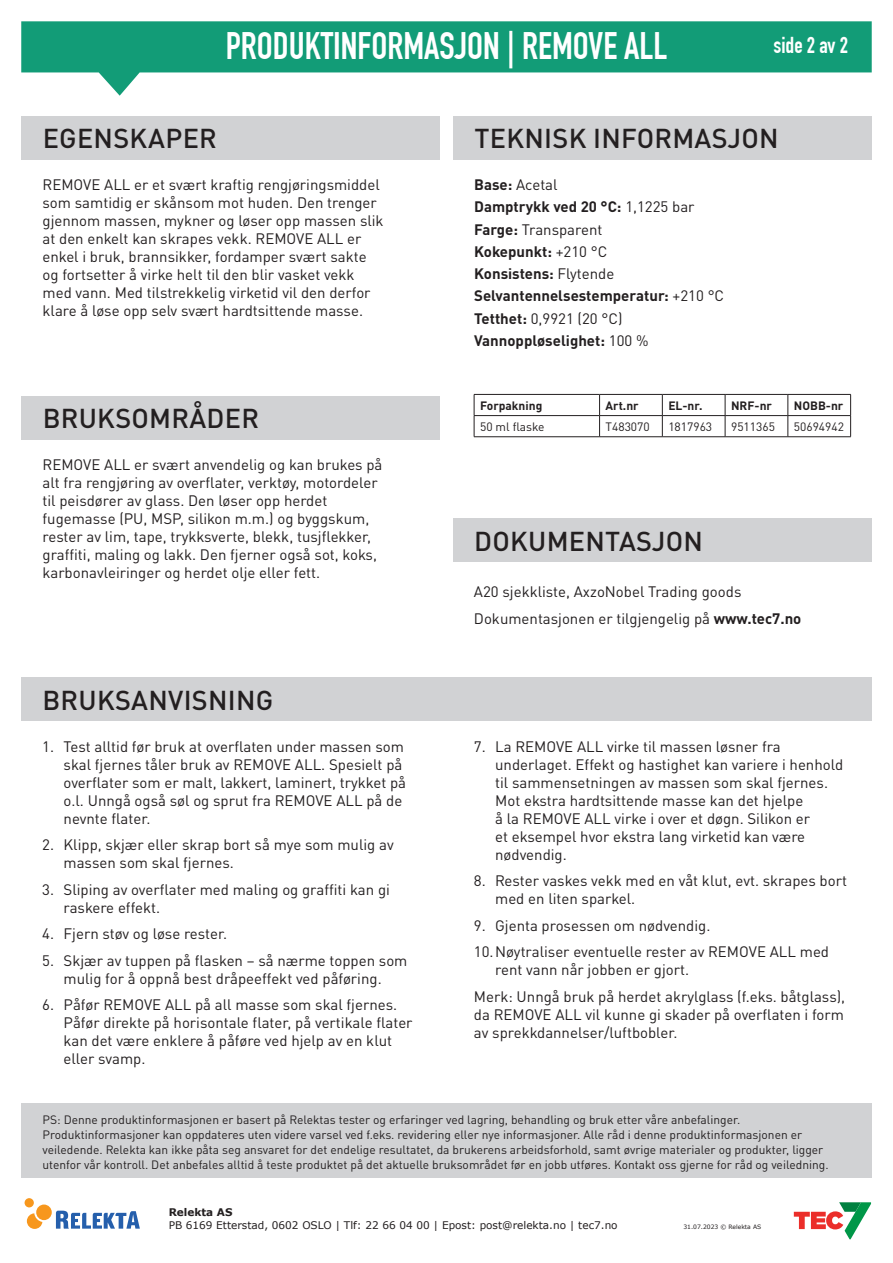
<style>
.page{position:relative;width:893px;height:1263px;background:#fff}
.page>*{position:absolute;margin:0;border:0;box-sizing:border-box;transform-origin:0 0}
.t1{font:37.5px "DIN Engschrift LT";color:#fff}
.t2{font:500 27px "DIN Pro";letter-spacing:.01em;color:#231f20}
.t3{font:22.5px "DIN Engschrift LT";color:#fff}
.t4{font:15px/18px "DIN Pro";color:#231f20}
.t5{font:700 15px/22.2px "DIN Pro";color:#231f20}
.t6{font:12px/15px "DIN Pro";color:#231f20}
.t7{font:700 12px "DIN Pro";color:#231f20}
.t8{font:10.5px "Verdana";color:#231f20}
.t9{font:700 10.5px "Verdana";color:#231f20}
.t10{font:6px "Verdana";color:#231f20}
.s1{font-weight:400}
.s2{font-weight:700}
</style>
<div class="page">
<svg style="left:21px;top:21px;width:851px;height:75px;fill:#129c77"></svg>
<svg style="left:27px;top:1213px;width:15px;height:16px"></svg>
<div style="left:25px;top:1198px;width:9px;height:9px;background:#f7971d;border-radius:50%"></div>
<svg style="left:56px;top:1211px;width:84px;height:17px"></svg>
<div style="left:36px;top:1204px;width:16px;height:16px;background:#f7971d;border-radius:50%"></div>
<svg style="left:794px;top:1202px;width:77px;height:37px"></svg>
<div style="left:21px;top:1103px;width:851px;height:75px;background:#d1d2d4"></div>
<div style="left:453px;top:116px;width:418px;height:44px;background:#d1d2d4"></div>
<div style="left:21px;top:116px;width:419px;height:44px;background:#d1d2d4"></div>
<div style="left:21px;top:677px;width:850px;height:44px;background:#d1d2d4"></div>
<div style="left:21px;top:396px;width:419px;height:44px;background:#d1d2d4"></div>
<div style="left:453px;top:518px;width:418px;height:44px;background:#d1d2d4"></div>
<hr style="left:474px;top:394px;width:126px;height:1px;background:#231f20">
<hr style="left:600px;top:394px;width:62px;height:1px;background:#231f20">
<hr style="left:662px;top:394px;width:63px;height:1px;background:#231f20">
<hr style="left:725px;top:394px;width:63px;height:1px;background:#231f20">
<hr style="left:788px;top:394px;width:63px;height:1px;background:#231f20">
<hr style="left:474px;top:415px;width:126px;height:1px;background:#231f20">
<svg style="left:474px;top:395px;width:1px;height:41px"></svg>
<hr style="left:600px;top:415px;width:62px;height:1px;background:#231f20">
<svg style="left:599px;top:395px;width:1px;height:41px"></svg>
<hr style="left:662px;top:415px;width:63px;height:1px;background:#231f20">
<svg style="left:662px;top:395px;width:1px;height:41px"></svg>
<hr style="left:725px;top:415px;width:63px;height:1px;background:#231f20">
<svg style="left:725px;top:395px;width:1px;height:41px"></svg>
<hr style="left:788px;top:415px;width:63px;height:1px;background:#231f20">
<svg style="left:788px;top:395px;width:1px;height:41px"></svg>
<svg style="left:850px;top:395px;width:1px;height:41px"></svg>
<hr style="left:474px;top:436px;width:126px;height:1px;background:#231f20">
<hr style="left:600px;top:436px;width:62px;height:1px;background:#231f20">
<hr style="left:662px;top:436px;width:63px;height:1px;background:#231f20">
<hr style="left:725px;top:436px;width:63px;height:1px;background:#231f20">
<hr style="left:788px;top:436px;width:63px;height:1px;background:#231f20">
<h1 class="t1" style="left:226px;top:23px;width:443px">PRODUKTINFORMASJON | REMOVE ALL</h1>
<h3 class="t3" style="left:773px;top:32px;width:76px">side 2 av 2</h3>
<h2 class="t2" style="left:43px;top:117px;width:176px">EGENSKAPER</h2>
<h2 class="t2" style="left:474px;top:117px;width:305px">TEKNISK INFORMASJON</h2>
<p class="t4" style="left:43px;top:174px;width:343px">REMOVE ALL er et svært kraftig rengjøringsmiddel som samtidig er skånsom mot huden. Den trenger gjennom massen, mykner og løser opp massen slik at den enkelt kan skrapes vekk. REMOVE ALL er enkel i bruk, brannsikker, fordamper svært sakte og fortsetter å virke helt til den blir vasket vekk med vann. Med tilstrekkelig virketid vil den derfor klare å løse opp selv svært hardtsittende masse.</p>
<h2 class="t2" style="left:43px;top:396px;width:218px">BRUKSOMRÅDER</h2>
<p class="t4" style="left:43px;top:454px;width:341px">REMOVE ALL er svært anvendelig og kan brukes på alt fra rengjøring av overflater, verktøy, motordeler til peisdører av glass. Den løser opp herdet fugemasse (PU, MSP, silikon m.m.) og byggskum, rester av lim, tape, trykksverte, blekk, tusjflekker, graffiti, maling og lakk. Den fjerner også sot, koks, karbonavleiringer og herdet olje eller fett.</p>
<h2 class="t2" style="left:42px;top:678px;width:232px">BRUKSANVISNING</h2>
<p class="t4" style="left:64px;top:736px;width:344px;text-indent:-21px">1. Test alltid før bruk at overflaten under massen som skal fjernes tåler bruk av REMOVE ALL. Spesielt på overflater som er malt, lakkert, laminert, trykket på o.l. Unngå også søl og sprut fra REMOVE ALL på de nevnte flater.</p>
<p class="t4" style="left:64px;top:834px;width:332px;text-indent:-21px">2. Klipp, skjær eller skrap bort så mye som mulig av massen som skal fjernes.</p>
<p class="t4" style="left:64px;top:879px;width:328px;text-indent:-21px">3. Sliping av overflater med maling og graffiti kan gi raskere effekt.</p>
<p class="t4" style="left:42px;top:923px;width:186px">4. Fjern støv og løse rester.</p>
<p class="t4" style="left:42px;top:950px;width:367px;text-align:center">5. Skjær av tuppen på flasken – så nærme toppen som mulig for å oppnå best dråpeeffekt ved påføring.</p>
<p class="t4" style="left:64px;top:994px;width:351px;text-indent:-21px">6. Påfør REMOVE ALL på all masse som skal fjernes.<br>Påfør direkte på horisontale flater, på vertikale flater kan det være enklere å påføre ved hjelp av en klut eller svamp.</p>
<p class="t5" style="left:474px;top:172px;width:251px">Base: <span class="s1">Acetal<br></span>Damptrykk ved 20 °C: <span class="s1">1,1225 bar<br></span>Farge: <span class="s1">Transparent<br></span>Kokepunkt: <span class="s1">+210 °C<br></span>Konsistens: <span class="s1">Flytende<br></span>Selvantennelsestemperatur: <span class="s1">+210 °C<br></span>Tetthet: <span class="s1">0,9921 (20 °C)<br></span>Vannoppløselighet: <span class="s1">100 %</span></p>
<p class="t7" style="left:480px;top:395px;width:64px">Forpakning</p>
<p class="t7" style="left:606px;top:395px;width:35px">Art.nr</p>
<p class="t7" style="left:668px;top:395px;width:36px">EL-nr.</p>
<p class="t7" style="left:731px;top:395px;width:42px">NRF-nr</p>
<p class="t7" style="left:794px;top:395px;width:51px">NOBB-nr</p>
<p class="t6" style="left:480px;top:418px;width:66px">50 ml flaske</p>
<p class="t6" style="left:606px;top:418px;width:46px">T483070</p>
<p class="t6" style="left:668px;top:418px;width:45px">1817963</p>
<p class="t6" style="left:731px;top:418px;width:45px">9511365</p>
<p class="t6" style="left:794px;top:418px;width:52px">50694942</p>
<h2 class="t2" style="left:474px;top:519px;width:230px">DOKUMENTASJON</h2>
<p class="t4" style="left:474px;top:577px;width:329px;line-height:26.5px">A20 sjekkliste, AxzoNobel Trading goods<br>Dokumentasjonen er tilgjengelig på <span class="s2">www.tec7.no</span></p>
<p class="t4" style="left:495px;top:736px;width:349px;text-indent:-21px">7. La REMOVE ALL virke til massen løsner fra underlaget. Effekt og hastighet kan variere i henhold til sammensetningen av massen som skal fjernes.<br>Mot ekstra hardtsittende masse kan det hjelpe<br>å la REMOVE ALL virke i over et døgn. Silikon er<br>et eksempel hvor ekstra lang virketid kan være nødvendig.</p>
<p class="t4" style="left:495px;top:870px;width:353px;text-indent:-21px">8. Rester vaskes vekk med en våt klut, evt. skrapes bort med en liten sparkel.</p>
<p class="t4" style="left:474px;top:910px;width:357px;line-height:26.5px">9. Gjenta prosessen om nødvendig.<br>10.Nøytraliser eventuelle rester av REMOVE ALL med</p>
<p class="t4" style="left:474px;top:955px;width:373px;line-height:26.5px;text-indent:21px">rent vann når jobben er gjort.<br>Merk: Unngå bruk på herdet akrylglass (f.eks. båtglass),</p>
<p class="t4" style="left:474px;top:1004px;width:372px">da REMOVE ALL vil kunne gi skader på overflaten i form av sprekkdannelser/luftbobler.</p>
<p class="t6" style="left:43px;top:1110px;width:788px">PS: Denne produktinformasjonen er basert på Relektas tester og erfaringer ved lagring, behandling og bruk etter våre anbefalinger.<br>Produktinformasjoner kan oppdateres uten videre varsel ved f.eks. revidering eller nye informasjoner. Alle råd i denne produktinformasjonen er veiledende. Relekta kan ikke påta seg ansvaret for det endelige resultatet, da brukerens arbeidsforhold, samt øvrige materialer og produkter, ligger utenfor vår kontroll. Det anbefales alltid å teste produktet på det aktuelle bruksområdet før en jobb utføres. Kontakt oss gjerne for råd og veiledning.</p>
<p class="t9" style="left:169px;top:1205px;width:65px">Relekta AS</p>
<p class="t8" style="left:169px;top:1218px;width:450px">PB 6169 Etterstad, 0602 OSLO | Tlf: 22 66 04 00 | Epost: post@relekta.no | tec7.no</p>
<p class="t10" style="left:683px;top:1223px;width:79px">31.07.2023 © Relekta AS</p>
</div>
